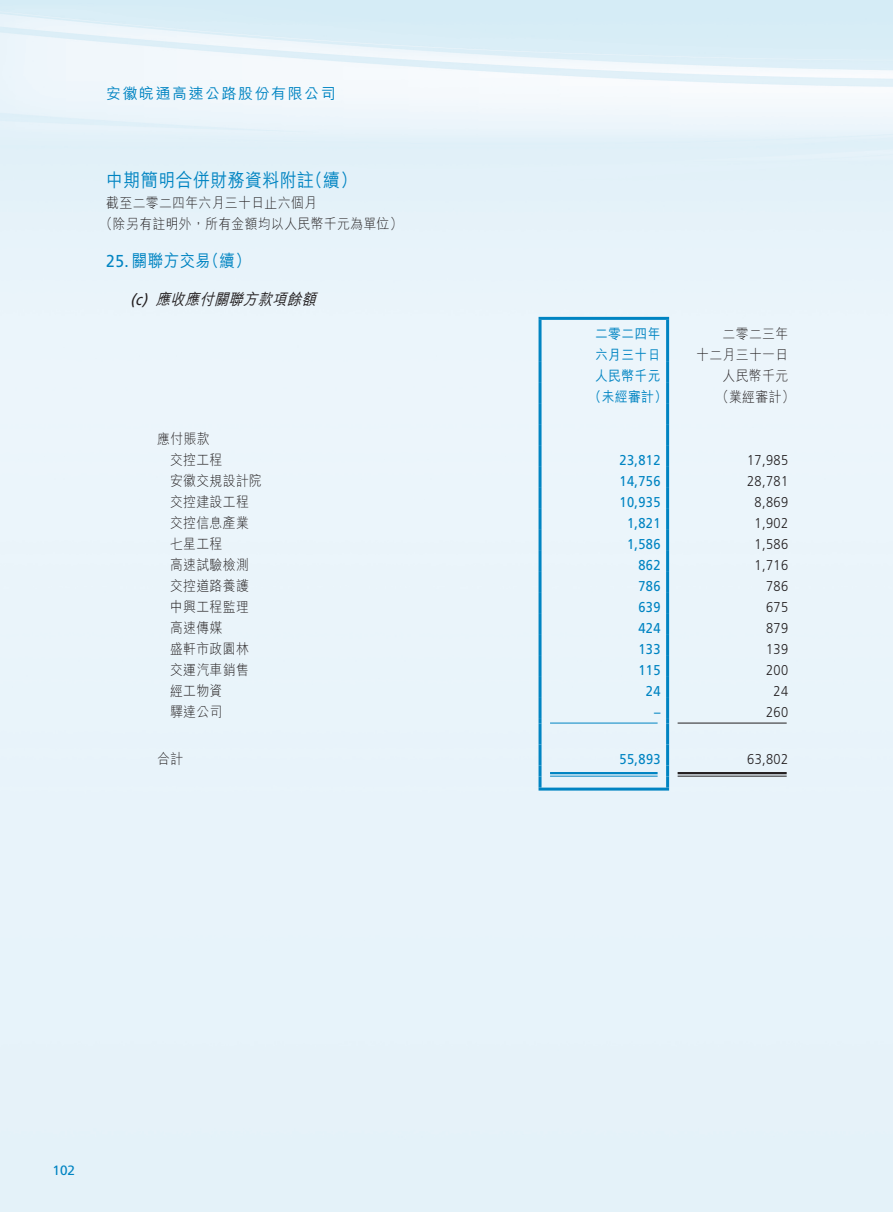
<style>
.page{position:relative;width:893px;height:1212px;background:#fff}
.page>*{position:absolute;margin:0;border:0;box-sizing:border-box;transform-origin:0 0}
.t1{font:500 18.75px "M Hei HK";letter-spacing:.03em;color:#0084c2;scale:.9 1}
.t2{font:500 17.25px "M Hei HK";letter-spacing:.03em;color:#0084c2;scale:.9 1}
.t3{font:italic 500 15.75px "M Hei HK";color:#231f20;scale:.9 1}
.t4{font:500 15px "M Hei HK";letter-spacing:.1em;color:#0084c2}
.t5{font:300 14.25px/21px "M Hei HK";letter-spacing:.03em;color:#231f20;scale:.9 1}
.t6{font:300 14.25px "Frutiger LT Std";letter-spacing:.03em;color:#231f20;scale:.9 1}
.t7{font:14.25px "Frutiger LT Std";letter-spacing:.03em;color:#0084c2;scale:.9 1}
.t8{font:500 14.25px/21px "M Hei HK";letter-spacing:.03em;color:#0084c2;scale:.9 1}
.t9{font:13.5px "Frutiger LT Std";color:#0084c2}
.s1{font-family:"Frutiger LT Std";font-weight:400}
</style>
<div class="page">
<img style="left:0;top:0;width:893px;height:1212px">
<svg style="left:538px;top:320px;width:4px;height:42px"></svg>
<hr style="left:538px;top:317px;width:131px;height:3px;background:#0084c2">
<hr style="left:666px;top:320px;width:3px;height:42px;background:#0084c2">
<svg style="left:538px;top:362px;width:4px;height:21px"></svg>
<svg style="left:538px;top:383px;width:4px;height:21px"></svg>
<svg style="left:538px;top:404px;width:4px;height:21px"></svg>
<svg style="left:538px;top:425px;width:4px;height:21px"></svg>
<svg style="left:538px;top:446px;width:4px;height:21px"></svg>
<svg style="left:538px;top:467px;width:4px;height:21px"></svg>
<svg style="left:538px;top:488px;width:4px;height:21px"></svg>
<svg style="left:538px;top:509px;width:4px;height:21px"></svg>
<svg style="left:538px;top:530px;width:4px;height:21px"></svg>
<svg style="left:538px;top:551px;width:4px;height:21px"></svg>
<svg style="left:538px;top:572px;width:4px;height:21px"></svg>
<svg style="left:538px;top:593px;width:4px;height:21px"></svg>
<svg style="left:538px;top:614px;width:4px;height:21px"></svg>
<svg style="left:538px;top:635px;width:4px;height:21px"></svg>
<svg style="left:538px;top:656px;width:4px;height:21px"></svg>
<svg style="left:538px;top:677px;width:4px;height:21px"></svg>
<hr style="left:666px;top:362px;width:3px;height:21px;background:#0084c2">
<hr style="left:666px;top:383px;width:3px;height:21px;background:#0084c2">
<hr style="left:666px;top:404px;width:3px;height:21px;background:#0084c2">
<hr style="left:666px;top:425px;width:3px;height:21px;background:#0084c2">
<hr style="left:666px;top:446px;width:3px;height:21px;background:#0084c2">
<hr style="left:666px;top:467px;width:3px;height:21px;background:#0084c2">
<hr style="left:666px;top:488px;width:3px;height:21px;background:#0084c2">
<hr style="left:666px;top:509px;width:3px;height:21px;background:#0084c2">
<hr style="left:666px;top:530px;width:3px;height:21px;background:#0084c2">
<hr style="left:666px;top:551px;width:3px;height:21px;background:#0084c2">
<hr style="left:666px;top:572px;width:3px;height:21px;background:#0084c2">
<hr style="left:666px;top:593px;width:3px;height:21px;background:#0084c2">
<hr style="left:666px;top:614px;width:3px;height:21px;background:#0084c2">
<hr style="left:666px;top:635px;width:3px;height:21px;background:#0084c2">
<hr style="left:666px;top:656px;width:3px;height:21px;background:#0084c2">
<hr style="left:666px;top:677px;width:3px;height:21px;background:#0084c2">
<svg style="left:538px;top:698px;width:4px;height:21px"></svg>
<hr style="left:666px;top:698px;width:3px;height:21px;background:#0084c2">
<svg style="left:538px;top:719px;width:4px;height:4px"></svg>
<svg style="left:666px;top:719px;width:3px;height:4px"></svg>
<svg style="left:538px;top:723px;width:4px;height:21px"></svg>
<hr style="left:666px;top:723px;width:3px;height:21px;background:#0084c2">
<svg style="left:538px;top:744px;width:4px;height:21px"></svg>
<hr style="left:666px;top:744px;width:3px;height:21px;background:#0084c2">
<svg style="left:538px;top:765px;width:4px;height:11px"></svg>
<svg style="left:538px;top:776px;width:4px;height:11px"></svg>
<svg style="left:666px;top:765px;width:3px;height:22px"></svg>
<hr style="left:538px;top:787px;width:131px;height:3px;background:#0084c2">
<hr style="left:550px;top:723px;width:108px;height:1px;background:#0084c2">
<hr style="left:678px;top:723px;width:109px;height:1px;background:#231f20">
<hr style="left:550px;top:772px;width:108px;height:2px;background:#0084c2">
<hr style="left:550px;top:776px;width:108px;height:1px;background:#0084c2">
<hr style="left:678px;top:772px;width:109px;height:2px;background:#231f20">
<hr style="left:678px;top:776px;width:109px;height:1px;background:#231f20">
<p class="t4" style="left:106px;top:83px;width:231px">安徽皖通高速公路股份有限公司</p>
<h1 class="t1" style="left:106px;top:166px;width:280px">中期簡明合併財務資料附註（續）</h1>
<p class="t5" style="left:100px;top:192px;width:338px;text-indent:6px">截至二零二四年六月三十日止六個月<br>（除另有註明外，所有金額均以人民幣千元為單位）</p>
<p class="t2" style="left:106px;top:248px;width:162px"><span class="s1">25.</span> 關聯方交易（續）</p>
<p class="t3" style="left:130px;top:288px;width:214px"><span class="s1">(c)</span> 應收應付關聯方款項餘額</p>
<p class="t5" style="left:170px;top:428px;width:60px;text-indent:-13px">應付賬款交控工程</p>
<p class="t8" style="left:595px;top:322px;width:74px">二零二四年六月三十日</p>
<p class="t5" style="left:696px;top:323px;width:104px;text-align:right">二零二三年<br>十二月三十一日</p>
<p class="t8" style="left:595px;top:364px;width:74px">人民幣千元</p>
<p class="t5" style="left:723px;top:365px;width:74px">人民幣千元</p>
<p class="t8" style="left:588px;top:385px;width:89px">（未經審計）</p>
<p class="t5" style="left:716px;top:386px;width:89px">（業經審計）</p>
<p class="t7" style="left:620px;top:452px;width:47px">23,812</p>
<p class="t6" style="left:747px;top:452px;width:47px">17,985</p>
<p class="t5" style="left:170px;top:470px;width:104px">安徽交規設計院</p>
<p class="t7" style="left:620px;top:473px;width:47px">14,756</p>
<p class="t6" style="left:747px;top:473px;width:47px">28,781</p>
<p class="t5" style="left:170px;top:491px;width:89px">交控建設工程</p>
<p class="t7" style="left:620px;top:494px;width:47px">10,935</p>
<p class="t6" style="left:755px;top:494px;width:39px">8,869</p>
<p class="t5" style="left:170px;top:512px;width:89px">交控信息產業</p>
<p class="t7" style="left:627px;top:515px;width:39px">1,821</p>
<p class="t6" style="left:755px;top:515px;width:39px">1,902</p>
<p class="t5" style="left:170px;top:533px;width:60px">七星工程</p>
<p class="t7" style="left:627px;top:536px;width:39px">1,586</p>
<p class="t6" style="left:755px;top:536px;width:39px">1,586</p>
<p class="t5" style="left:170px;top:554px;width:89px">高速試驗檢測</p>
<p class="t7" style="left:638px;top:557px;width:26px">862</p>
<p class="t6" style="left:755px;top:557px;width:39px">1,716</p>
<p class="t5" style="left:170px;top:575px;width:89px">交控道路養護</p>
<p class="t7" style="left:638px;top:578px;width:26px">786</p>
<p class="t6" style="left:766px;top:578px;width:26px">786</p>
<p class="t5" style="left:170px;top:596px;width:89px">中興工程監理</p>
<p class="t7" style="left:638px;top:599px;width:26px">639</p>
<p class="t6" style="left:766px;top:599px;width:26px">675</p>
<p class="t5" style="left:170px;top:617px;width:60px">高速傳媒</p>
<p class="t7" style="left:638px;top:620px;width:26px">424</p>
<p class="t6" style="left:766px;top:620px;width:26px">879</p>
<p class="t5" style="left:170px;top:638px;width:89px">盛軒市政園林</p>
<p class="t7" style="left:638px;top:641px;width:26px">133</p>
<p class="t6" style="left:766px;top:641px;width:26px">139</p>
<p class="t5" style="left:170px;top:659px;width:89px">交運汽車銷售</p>
<p class="t7" style="left:638px;top:662px;width:26px">115</p>
<p class="t6" style="left:766px;top:662px;width:26px">200</p>
<p class="t5" style="left:170px;top:680px;width:60px">經工物資</p>
<p class="t7" style="left:646px;top:683px;width:18px">24</p>
<p class="t6" style="left:773px;top:683px;width:18px">24</p>
<p class="t5" style="left:170px;top:701px;width:60px">驛達公司</p>
<p class="t7" style="left:654px;top:704px;width:9px">–</p>
<p class="t6" style="left:766px;top:704px;width:26px">260</p>
<p class="t5" style="left:157px;top:747px;width:30px">合計</p>
<p class="t7" style="left:620px;top:750px;width:47px">55,893</p>
<p class="t6" style="left:747px;top:751px;width:47px">63,802</p>
<p class="t9" style="left:53px;top:1163px;width:24px">102</p>
</div>
